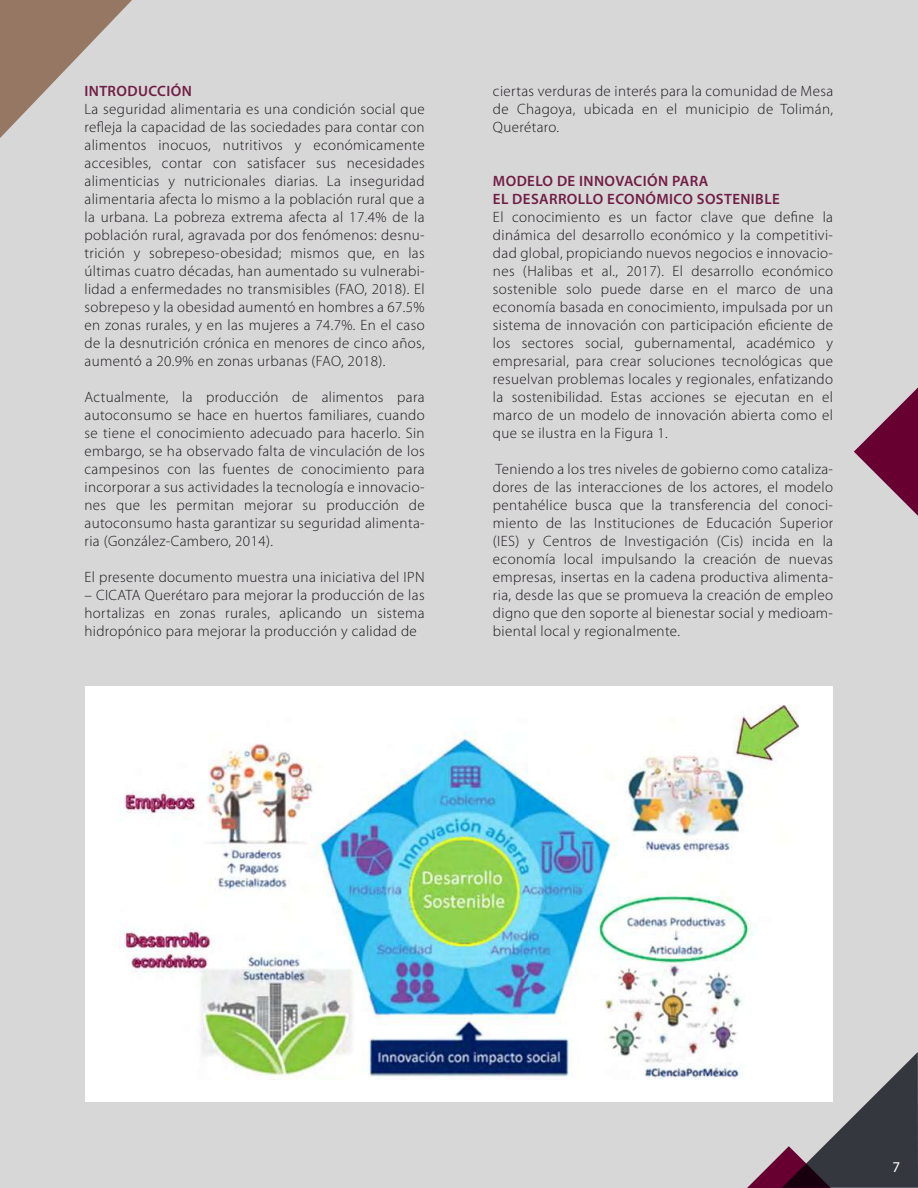
<style>
.page{position:relative;width:918px;height:1188px;background:#d8d7d8}
.page>*{position:absolute;margin:0;border:0;box-sizing:border-box;transform-origin:0 0}
.t1{font:300 15px/18px "Myriad Pro";letter-spacing:.025em;color:#1a171b;text-align:justify}
.t2{font:600 15px/18px "Myriad Pro";letter-spacing:.025em;color:#701e45}
.t3{font:15px "Myriad Pro";color:#fff}
</style>
<div class="page">
<svg style="left:0;top:0;width:132px;height:138px"></svg>
<svg style="left:854px;top:387px;width:64px;height:129px"></svg>
<svg style="left:747px;top:1052px;width:171px;height:136px"></svg>
<div style="left:85px;top:687px;width:748px;height:415px;background:#fff"></div>
<img style="left:120px;top:705px;width:678px;height:374px">
<p class="t2" style="left:85px;top:81px;width:109px">INTRODUCCIÓN</p>
<p class="t1" style="left:85px;top:100px;width:342px">La seguridad alimentaria es una condición social que refleja la capacidad de las sociedades para contar con alimentos inocuos, nutritivos y económicamente accesibles, contar con satisfacer sus necesidades alimenticias y nutricionales diarias. La inseguridad alimentaria afecta lo mismo a la población rural que a la urbana. La pobreza extrema afecta al 17.4% de la población rural, agravada por dos fenómenos: desnu&shy;trición y sobrepeso-obesidad; mismos que, en las últimas cuatro décadas, han aumentado su vulnerabi&shy;lidad a enfermedades no transmisibles (FAO, 2018). El sobrepeso y la obesidad aumentó en hombres a 67.5% en zonas rurales, y en las mujeres a 74.7%. En el caso de la desnutrición crónica en menores de cinco años, aumentó a 20.9% en zonas urbanas (FAO, 2018).</p>
<p class="t1" style="left:85px;top:388px;width:342px">Actualmente, la producción de alimentos para autoconsumo se hace en huertos familiares, cuando se tiene el conocimiento adecuado para hacerlo. Sin embargo, se ha observado falta de vinculación de los campesinos con las fuentes de conocimiento para incorporar a sus actividades la tecnología e innovacio&shy;nes que les permitan mejorar su producción de autoconsumo hasta garantizar su seguridad alimenta&shy;ria (González-Cambero, 2014).</p>
<p class="t1" style="left:85px;top:568px;width:342px">El presente documento muestra una iniciativa del IPN</p>
<p class="t1" style="left:85px;top:586px;width:342px">– CICATA Querétaro para mejorar la producción de las hortalizas en zonas rurales, aplicando un sistema hidropónico para mejorar la producción y calidad de</p>
<p class="t1" style="left:493px;top:82px;width:342px">ciertas verduras de interés para la comunidad de Mesa de Chagoya, ubicada en el municipio de Tolimán, Querétaro.</p>
<p class="t2" style="left:493px;top:171px;width:288px">MODELO DE INNOVACIÓN PARA<br>EL DESARROLLO ECONÓMICO SOSTENIBLE</p>
<p class="t1" style="left:493px;top:208px;width:342px">El conocimiento es un factor clave que define la dinámica del desarrollo económico y la competitivi&shy;dad global, propiciando nuevos negocios e innovacio&shy;nes (Halibas et al., 2017). El desarrollo económico sostenible solo puede darse en el marco de una economía basada en conocimiento, impulsada por un sistema de innovación con participación eficiente de los sectores social, gubernamental, académico y empresarial, para crear soluciones tecnológicas que resuelvan problemas locales y regionales, enfatizando la sostenibilidad. Estas acciones se ejecutan en el marco de un modelo de innovación abierta como el que se ilustra en la Figura 1.</p>
<p class="t1" style="left:493px;top:460px;width:342px">Teniendo a los tres niveles de gobierno como cataliza&shy;dores de las interacciones de los actores, el modelo pentahélice busca que la transferencia del conoci&shy;miento de las Instituciones de Educación Superior (IES) y Centros de Investigación (Cis) incida en la economía local impulsando la creación de nuevas empresas, insertas en la cadena productiva alimenta&shy;ria, desde las que se promueva la creación de empleo digno que den soporte al bienestar social y medioam&shy;biental local y regionalmente.</p>
<p class="t3" style="left:892px;top:1158px;width:9px">7</p>
</div>
